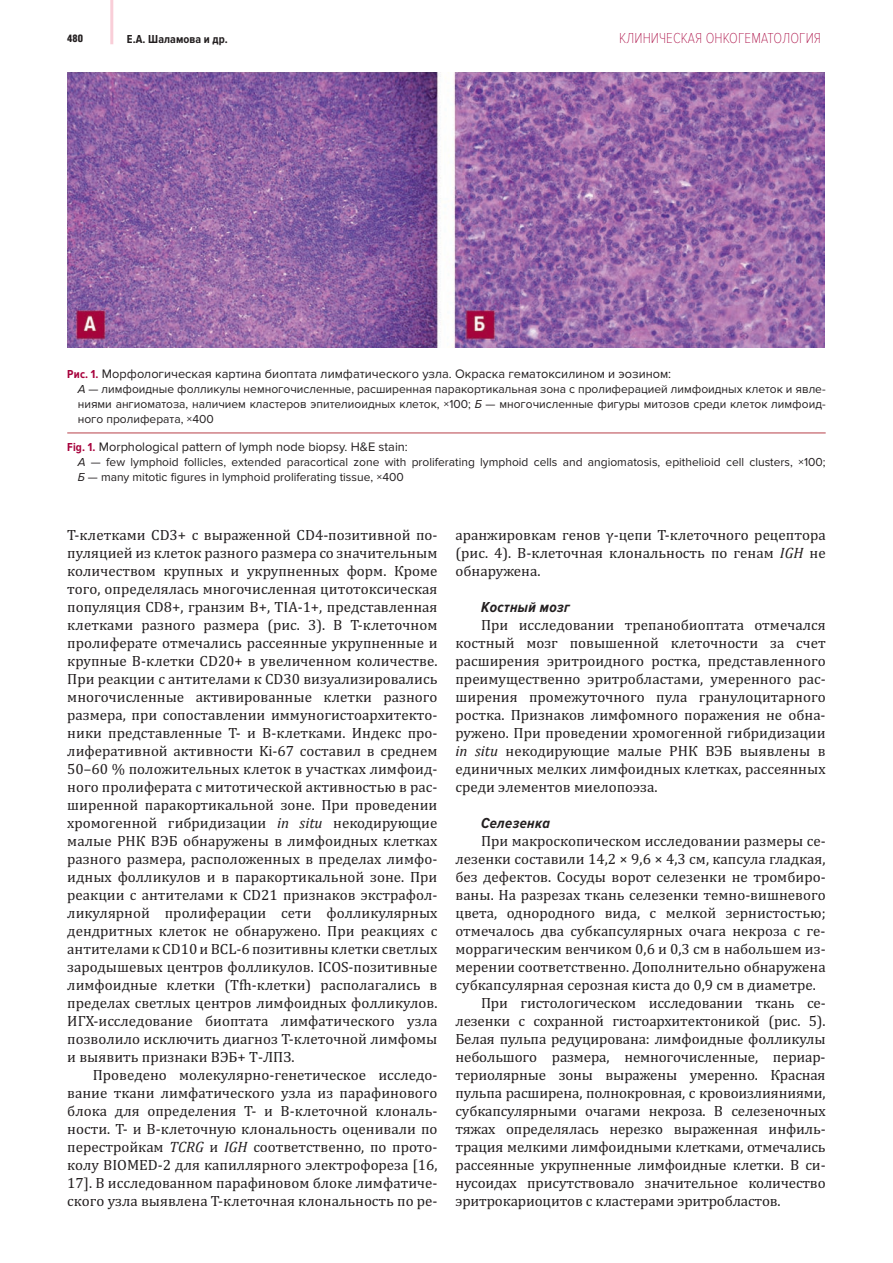
<style>
.page{position:relative;width:893px;height:1263px;background:#fff}
.page>*{position:absolute;margin:0;border:0;box-sizing:border-box;transform-origin:0 0}
.t1{font:15px/18px "Cambria";color:#231f20;text-align:justify}
.t2{font:100 15px "Proxima Nova Cond";letter-spacing:.005em;color:#a7023c}
.t3{font:italic 700 15px "Proxima Nova Cond";letter-spacing:.025em;color:#231f20}
.t4{font:12.75px "Proxima Nova";color:#231f20}
.t5{font:12px/15px "Proxima Nova";color:#231f20;text-align:justify}
.t6{font:700 12px "Proxima Nova Cond";letter-spacing:.005em;color:#231f20}
.t7{font:900 10.5px "Helios Cond";color:#231f20}
.s1{font-family:"Proxima Nova Cond";font-weight:700;font-size:12px;color:#a7023c}
.s2{font-style:italic}
</style>
<div class="page">
<hr style="left:110px;top:0;width:3px;height:44px;background:#f9ced8">
<img style="left:67px;top:72px;width:757px;height:276px">
<hr style="left:67px;top:432px;width:759px;height:2px;background:#cf8086">
<p class="t7" style="left:67px;top:32px;width:17px">480</p>
<p class="t6" style="left:127px;top:32px;width:102px">Е.А. Шаламова и др.</p>
<p class="t2" style="left:619px;top:30px;width:203px">КЛИНИЧЕСКАЯ ОНКОГЕМАТОЛОГИЯ</p>
<p class="t4" style="left:67px;top:366px;width:605px"><span class="s1">Рис. 1.</span> Морфологическая картина биоптата лимфатического узла. Окраска гематоксилином и эозином:</p>
<p class="t5" style="left:78px;top:382px;width:749px"><span class="s2">A</span> — лимфоидные фолликулы немногочисленные, расширенная паракортикальная зона с пролиферацией лимфоидных клеток и явле&shy;ниями ангиоматоза, наличием кластеров эпителиоидных клеток, ×100; <span class="s2">Б</span> — многочисленные фигуры митозов среди клеток лимфоид&shy;ного пролиферата, ×400</p>
<p class="t4" style="left:67px;top:439px;width:342px"><span class="s1">Fig. 1.</span> Morphological pattern of lymph node biopsy. H&amp;E stain:</p>
<p class="t5" style="left:78px;top:454px;width:749px"><span class="s2">A</span> — few lymphoid follicles, extended paracortical zone with proliferating lymphoid cells and angiomatosis, epithelioid cell clusters, ×100;<br><span class="s2">Б</span> — many mitotic figures in lymphoid proliferating tissue, ×400</p>
<p class="t1" style="left:67px;top:527px;width:372px">Т-клетками CD3+ с выраженной CD4-позитивной по&shy;пуляцией из клеток разного размера со значительным количеством крупных и укрупненных форм. Кроме того, определялась многочисленная цитотоксическая популяция CD8+, гранзим B+, TIA-1+, представленная клетками разного размера (рис. 3). В Т-клеточном пролиферате отмечались рассеянные укрупненные и крупные В-клетки CD20+ в увеличенном количестве.<br>При реакции с антителами к CD30 визуализировались многочисленные активированные клетки разного размера, при сопоставлении иммуногистоархитекто&shy;ники представленные Т- и В-клетками. Индекс про&shy;лиферативной активности Ki-67 составил в среднем 50–60 % положительных клеток в участках лимфоид&shy;ного пролиферата с митотической активностью в рас&shy;ширенной паракортикальной зоне. При проведении хромогенной гибридизации <span class="s2">in</span> <span class="s2">situ</span> некодирующие малые РНК ВЭБ обнаружены в лимфоидных клетках разного размера, расположенных в пределах лимфо&shy;идных фолликулов и в паракортикальной зоне. При реакции с антителами к CD21 признаков экстрафол&shy;ликулярной пролиферации сети фолликулярных дендритных клеток не обнаружено. При реакциях с антителами к CD10 и BCL-6 позитивны клетки светлых зародышевых центров фолликулов. ICOS-позитивные лимфоидные клетки (Tfh-клетки) располагались в пределах светлых центров лимфоидных фолликулов.<br>ИГХ-исследование биоптата лимфатического узла позволило исключить диагноз Т-клеточной лимфомы и выявить признаки ВЭБ+ T-ЛПЗ.</p>
<p class="t1" style="left:67px;top:1067px;width:372px;text-indent:26px">Проведено молекулярно-генетическое исследо&shy;вание ткани лимфатического узла из парафинового блока для определения Т- и В-клеточной клональ&shy;ности. Т- и B-клеточную клональность оценивали по перестройкам <span class="s2">TCRG</span> и <span class="s2">IGH</span> соответственно, по прото&shy;колу BIOMED-2 для капиллярного электрофореза [16, 17]. В исследованном парафиновом блоке лимфатиче&shy;ского узла выявлена Т-клеточная клональность по ре-</p>
<p class="t1" style="left:455px;top:527px;width:372px">аранжировкам генов γ-цепи Т-клеточного рецептора (рис. 4). В-клеточная клональность по генам <span class="s2">IGH</span> не обнаружена.</p>
<p class="t3" style="left:481px;top:599px;width:91px">Костный мозг</p>
<p class="t1" style="left:455px;top:617px;width:372px;text-indent:26px">При исследовании трепанобиоптата отмечался костный мозг повышенной клеточности за счет расширения эритроидного ростка, представленного преимущественно эритробластами, умеренного рас&shy;ширения промежуточного пула гранулоцитарного ростка. Признаков лимфомного поражения не обна&shy;ружено. При проведении хромогенной гибридизации <span class="s2">in</span> <span class="s2">situ</span> некодирующие малые РНК ВЭБ выявлены в единичных мелких лимфоидных клетках, рассеянных среди элементов миелопоэза.</p>
<p class="t3" style="left:481px;top:815px;width:71px">Селезенка</p>
<p class="t1" style="left:481px;top:833px;width:346px">При макроскопическом исследовании размеры се-</p>
<p class="t1" style="left:455px;top:851px;width:372px">лезенки составили 14,2 × 9,6 × 4,3 см, капсула гладкая,</p>
<p class="t1" style="left:455px;top:869px;width:372px">без дефектов. Сосуды ворот селезенки не тромбиро-</p>
<p class="t1" style="left:455px;top:887px;width:372px">ваны. На разрезах ткань селезенки темно-вишневого</p>
<p class="t1" style="left:455px;top:905px;width:372px">цвета, однородного вида, с мелкой зернистостью;</p>
<p class="t1" style="left:455px;top:923px;width:372px">отмечалось два субкапсулярных очага некроза с ге-</p>
<p class="t1" style="left:455px;top:941px;width:372px">моррагическим венчиком 0,6 и 0,3 см в набольшем из-</p>
<p class="t1" style="left:455px;top:959px;width:372px">мерении соответственно. Дополнительно обнаружена</p>
<p class="t1" style="left:455px;top:977px;width:362px">субкапсулярная серозная киста до 0,9 см в диаметре.</p>
<p class="t1" style="left:481px;top:995px;width:346px">При гистологическом исследовании ткань се-</p>
<p class="t1" style="left:455px;top:1013px;width:372px">лезенки с сохранной гистоархитектоникой (рис. 5).</p>
<p class="t1" style="left:455px;top:1031px;width:372px">Белая пульпа редуцирована: лимфоидные фолликулы</p>
<p class="t1" style="left:455px;top:1049px;width:372px">небольшого размера, немногочисленные, периар-</p>
<p class="t1" style="left:455px;top:1067px;width:372px">териолярные зоны выражены умеренно. Красная</p>
<p class="t1" style="left:455px;top:1085px;width:372px">пульпа расширена, полнокровная, с кровоизлияниями,</p>
<p class="t1" style="left:455px;top:1103px;width:372px">субкапсулярными очагами некроза. В селезеночных</p>
<p class="t1" style="left:455px;top:1121px;width:372px">тяжах определялась нерезко выраженная инфиль-</p>
<p class="t1" style="left:455px;top:1139px;width:372px">трация мелкими лимфоидными клетками, отмечались</p>
<p class="t1" style="left:455px;top:1157px;width:372px">р ассеянные укрупненные лимфоидные клетки. В си-</p>
<p class="t1" style="left:455px;top:1175px;width:372px">нусоидах присутствовало значительное количество</p>
<p class="t1" style="left:455px;top:1193px;width:327px">эритрокариоцитов с кластерами эритробластов.</p>
</div>
